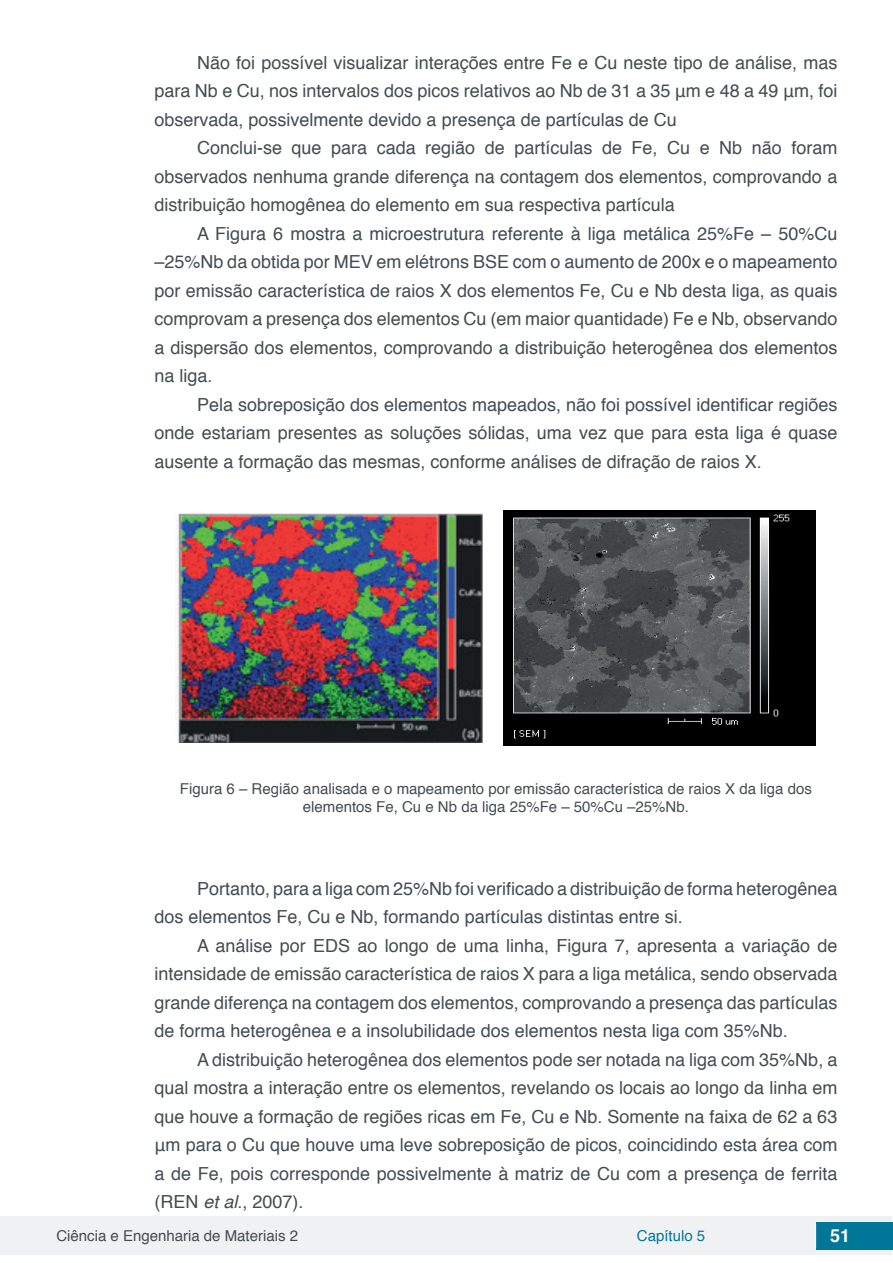
<style>
.page{position:relative;width:893px;height:1263px;background:#fff}
.page>*{position:absolute;margin:0;border:0;box-sizing:border-box;transform-origin:0 0}
.t1{font:18px/28.5px "Helvetica";color:#434c52;text-align:justify}
.t2{font:700 18px "Helvetica";color:#fff}
.t3{font:15px/18px "Helvetica";color:#434c52;text-align:center}
.t4{font:15px "Helvetica";color:#007699}
.s1{font-style:italic}
</style>
<div class="page">
<div style="left:1px;top:1216px;width:891px;height:38px;background:#f0f1f2"></div>
<div style="left:816px;top:1222px;width:77px;height:27px;background:#007699"></div>
<svg style="left:815px;top:1224px;width:1px;height:24px"></svg>
<img style="left:175px;top:513px;width:308px;height:230px">
<img style="left:504px;top:511px;width:312px;height:234px">
<p class="t1" style="left:154px;top:49px;width:684px;text-indent:43px">Não foi possível visualizar interações entre Fe e Cu neste tipo de análise, mas para Nb e Cu, nos intervalos dos picos relativos ao Nb de 31 a 35 μm e 48 a 49 μm, foi observada, possivelmente devido a presença de partículas de Cu</p>
<p class="t1" style="left:154px;top:134px;width:684px;text-indent:43px">Conclui-se que para cada região de partículas de Fe, Cu e Nb não foram observados nenhuma grande diferença na contagem dos elementos, comprovando a distribuição homogênea do elemento em sua respectiva partícula</p>
<p class="t1" style="left:154px;top:220px;width:684px;text-indent:43px">A Figura 6 mostra a microestrutura referente à liga metálica 25%Fe – 50%Cu –25%Nb da obtida por MEV em elétrons BSE com o aumento de 200x e o mapeamento por emissão característica de raios X dos elementos Fe, Cu e Nb desta liga, as quais comprovam a presença dos elementos Cu (em maior quantidade) Fe e Nb, observando a dispersão dos elementos, comprovando a distribuição heterogênea dos elementos na liga.</p>
<p class="t1" style="left:154px;top:391px;width:684px;text-indent:43px">Pela sobreposição dos elementos mapeados, não foi possível identificar regiões onde estariam presentes as soluções sólidas, uma vez que para esta liga é quase ausente a formação das mesmas, conforme análises de difração de raios X.</p>
<p class="t3" style="left:180px;top:780px;width:633px">Figura 6 – Região analisada e o mapeamento por emissão característica de raios X da liga dos elementos Fe, Cu e Nb da liga 25%Fe – 50%Cu –25%Nb.</p>
<p class="t1" style="left:154px;top:875px;width:684px;text-indent:43px">Portanto, para a liga com 25%Nb foi verificado a distribuição de forma heterogênea dos elementos Fe, Cu e Nb, formando partículas distintas entre si.</p>
<p class="t1" style="left:154px;top:932px;width:684px;text-indent:43px">A análise por EDS ao longo de uma linha, Figura 7, apresenta a variação de intensidade de emissão característica de raios X para a liga metálica, sendo observada grande diferença na contagem dos elementos, comprovando a presença das partículas de forma heterogênea e a insolubilidade dos elementos nesta liga com 35%Nb.</p>
<p class="t1" style="left:154px;top:1046px;width:684px;text-indent:43px">A distribuição heterogênea dos elementos pode ser notada na liga com 35%Nb, a qual mostra a interação entre os elementos, revelando os locais ao longo da linha em que houve a formação de regiões ricas em Fe, Cu e Nb. Somente na faixa de 62 a 63 μm para o Cu que houve uma leve sobreposição de picos, coincidindo esta área com a de Fe, pois corresponde possivelmente à matriz de Cu com a presença de ferrita (REN <span class="s1">et al</span>., 2007).</p>
<p class="t3" style="left:56px;top:1227px;width:243px">Ciência e Engenharia de Materiais 2</p>
<p class="t4" style="left:637px;top:1224px;width:70px">Capítulo 5</p>
<p class="t2" style="left:830px;top:1221px;width:22px">51</p>
</div>
